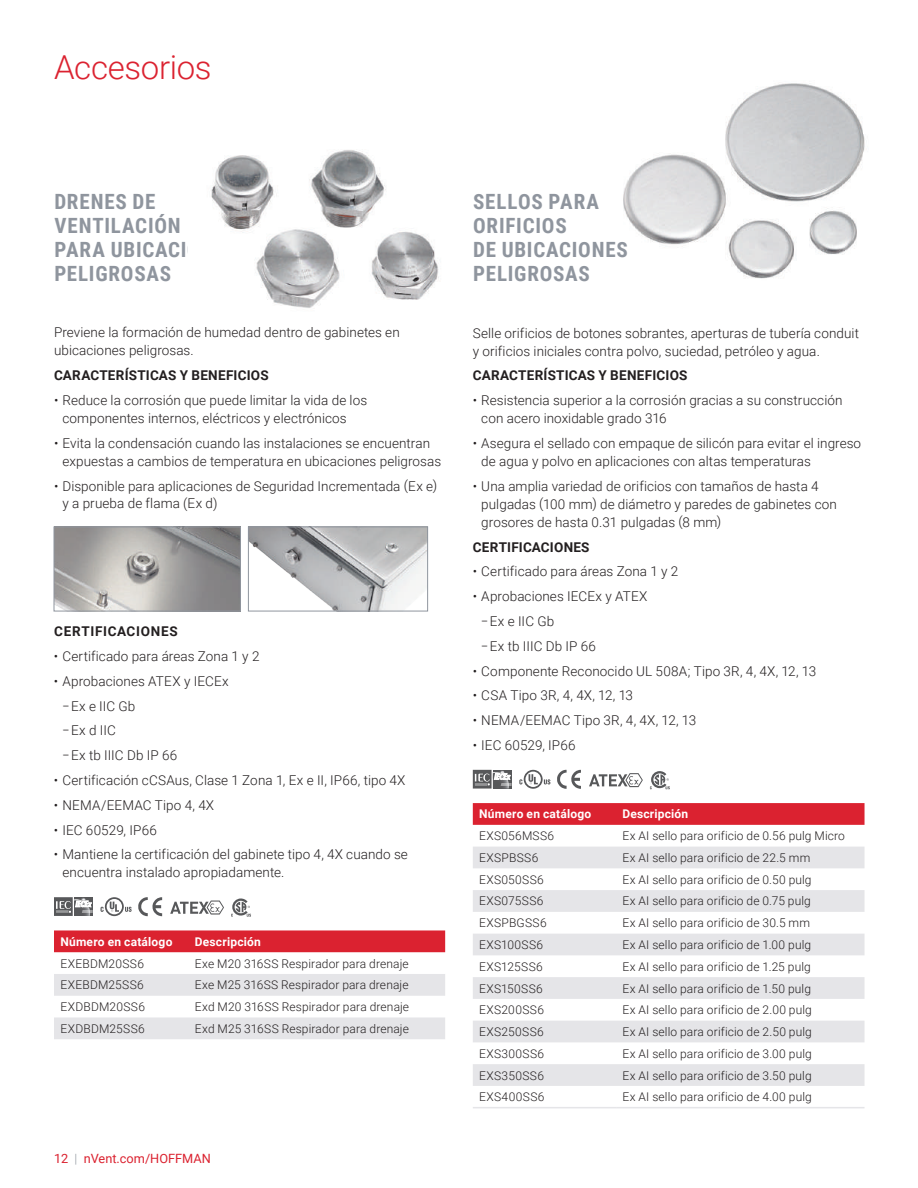
<style>
.page{position:relative;width:918px;height:1188px;background:#fff}
.page>*{position:absolute;margin:0;border:0;box-sizing:border-box;transform-origin:0 0}
.t1{font:300 33px "Roboto";letter-spacing:-.01em;color:#db2230}
.t2{font:700 21px/24px "Roboto Condensed";letter-spacing:.035em;color:#8f959e}
.t3{font:300 13.5px/18px "Roboto";letter-spacing:.005em;color:#231f20}
.t4{font:700 13.5px "Roboto";letter-spacing:.015em;color:#231f20}
.t5{font:700 13.5px "Roboto";letter-spacing:.05em;color:#231f20}
.t6{font:12.75px "Roboto";color:#db2230}
.t7{font:300 12px "Roboto";letter-spacing:.01em;color:#231f20}
.t8{font:300 12px "Roboto";letter-spacing:.03em;color:#231f20}
.t9{font:700 12px "Roboto";letter-spacing:.015em;color:#fff}
.t10{font:300 12px "Roboto";letter-spacing:.035em;color:#231f20}
.s1{font-weight:300;color:#8f959e}
</style>
<div class="page">
<img style="left:623px;top:83px;width:242px;height:196px">
<svg style="left:650px;top:771px;width:20px;height:18px"></svg>
<svg style="left:473px;top:770px;width:39px;height:19px"></svg>
<svg style="left:589px;top:773px;width:54px;height:14px"></svg>
<svg style="left:557px;top:770px;width:24px;height:19px"></svg>
<svg style="left:519px;top:770px;width:31px;height:19px"></svg>
<svg style="left:473px;top:803px;width:392px;height:22px;background:#db2432"></svg>
<svg style="left:473px;top:847px;width:392px;height:239px;fill:#e5e5e8"></svg>
<hr style="left:473px;top:1107px;width:143px;height:1px;background:#e5e5e8">
<hr style="left:616px;top:1107px;width:249px;height:1px;background:#e5e5e8">
<img style="left:250px;top:529px;width:176px;height:80px">
<div style="left:248px;top:527px;width:180px;height:84px;border:1px solid #8f959e"></div>
<img style="left:56px;top:529px;width:183px;height:80px">
<div style="left:54px;top:527px;width:187px;height:84px;border:1px solid #8f959e"></div>
<svg style="left:231px;top:898px;width:20px;height:19px"></svg>
<svg style="left:54px;top:897px;width:39px;height:19px"></svg>
<svg style="left:170px;top:901px;width:54px;height:14px"></svg>
<svg style="left:138px;top:897px;width:24px;height:19px"></svg>
<svg style="left:101px;top:897px;width:31px;height:19px"></svg>
<div style="left:54px;top:930px;width:391px;height:22px;background:#db2230"></div>
<svg style="left:54px;top:974px;width:391px;height:65px"></svg>
<img style="left:211px;top:150px;width:228px;height:158px">
<h1 class="t1" style="left:54px;top:44px;width:159px">Accesorios</h1>
<h2 class="t2" style="left:54px;top:189px;width:184px">DRENES DE<br>VENTILACIÓN<br>PARA UBICACIONES<br>PELIGROSAS</h2>
<p class="t3" style="left:54px;top:323px;width:347px">Previene la formación de humedad dentro de gabinetes en ubicaciones peligrosas.</p>
<p class="t4" style="left:54px;top:366px;width:216px">CARACTERÍSTICAS Y BENEFICIOS</p>
<p class="t3" style="left:63px;top:391px;width:306px;text-indent:-9px">• Reduce la corrosión que puede limitar la vida de los componentes internos, eléctricos y electrónicos</p>
<p class="t3" style="left:63px;top:433px;width:380px;text-indent:-9px">• Evita la condensación cuando las instalaciones se encuentran expuestas a cambios de temperatura en ubicaciones peligrosas</p>
<p class="t3" style="left:63px;top:476px;width:376px;text-indent:-9px">• Disponible para aplicaciones de Seguridad Incrementada (Ex e) y a prueba de flama (Ex d)</p>
<p class="t5" style="left:54px;top:622px;width:125px">CERTIFICACIONES</p>
<p class="t3" style="left:54px;top:647px;width:207px">• Certificado para áreas Zona 1 y 2</p>
<p class="t3" style="left:63px;top:668px;width:168px;line-height:24.8px;text-indent:-9px">• Aprobaciones ATEX y IECEx –Ex e IIC Gb<br>–Ex d IIC<br>–Ex tb IIIC Db IP 66</p>
<p class="t3" style="left:54px;top:771px;width:353px">• Certificación cCSAus, Clase 1 Zona 1, Ex e II, IP66, tipo 4X</p>
<p class="t3" style="left:54px;top:796px;width:162px">• NEMA/EEMAC Tipo 4, 4X</p>
<p class="t3" style="left:54px;top:820px;width:104px">• IEC 60529, IP66</p>
<p class="t3" style="left:63px;top:845px;width:347px;text-indent:-9px">• Mantiene la certificación del gabinete tipo 4, 4X cuando se encuentra instalado apropiadamente.</p>
<p class="t9" style="left:60px;top:933px;width:114px">Número en catálogo</p>
<p class="t9" style="left:195px;top:933px;width:67px">Descripción</p>
<p class="t7" style="left:60px;top:955px;width:85px">EXEBDM20SS6</p>
<p class="t7" style="left:195px;top:955px;width:215px">Exe M20 316SS Respirador para drenaje</p>
<p class="t7" style="left:60px;top:977px;width:85px">EXEBDM25SS6</p>
<p class="t7" style="left:195px;top:977px;width:215px">Exe M25 316SS Respirador para drenaje</p>
<p class="t7" style="left:60px;top:998px;width:86px">EXDBDM20SS6</p>
<p class="t7" style="left:195px;top:998px;width:216px">Exd M20 316SS Respirador para drenaje</p>
<p class="t7" style="left:60px;top:1020px;width:86px">EXDBDM25SS6</p>
<p class="t7" style="left:195px;top:1020px;width:216px">Exd M25 316SS Respirador para drenaje</p>
<p class="t6" style="left:54px;top:1150px;width:158px">12 <span class="s1">|</span> nVent.com/HOFFMAN</p>
<h2 class="t2" style="left:473px;top:189px;width:156px">SELLOS PARA<br>ORIFICIOS<br>DE UBICACIONES<br>PELIGROSAS</h2>
<p class="t3" style="left:473px;top:323px;width:388px">Selle orificios de botones sobrantes, aperturas de tubería conduit y orificios iniciales contra polvo, suciedad, petróleo y agua.</p>
<p class="t4" style="left:473px;top:366px;width:216px">CARACTERÍSTICAS Y BENEFICIOS</p>
<p class="t3" style="left:481px;top:391px;width:363px;text-indent:-9px">• Resistencia superior a la corrosión gracias a su construcción con acero inoxidable grado 316</p>
<p class="t3" style="left:481px;top:434px;width:381px;text-indent:-9px">• Asegura el sellado con empaque de silicón para evitar el ingreso de agua y polvo en aplicaciones con altas temperaturas</p>
<p class="t3" style="left:481px;top:477px;width:357px;text-indent:-9px">• Una amplia variedad de orificios con tamaños de hasta 4 pulgadas (100 mm) de diámetro y paredes de gabinetes con grosores de hasta 0.31 pulgadas (8 mm)</p>
<p class="t4" style="left:473px;top:537px;width:118px">CERTIFICACIONES</p>
<p class="t3" style="left:473px;top:562px;width:207px">• Certificado para áreas Zona 1 y 2</p>
<p class="t3" style="left:481px;top:583px;width:168px;line-height:24.9px;text-indent:-9px">• Aprobaciones IECEx y ATEX –Ex e IIC Gb<br>–Ex tb IIIC Db IP 66</p>
<p class="t3" style="left:473px;top:661px;width:345px">• Componente Reconocido UL 508A; Tipo 3R, 4, 4X, 12, 13</p>
<p class="t3" style="left:473px;top:686px;width:162px">• CSA Tipo 3R, 4, 4X, 12, 13</p>
<p class="t3" style="left:473px;top:711px;width:225px">• NEMA/EEMAC Tipo 3R, 4, 4X, 12, 13</p>
<p class="t3" style="left:473px;top:736px;width:104px">• IEC 60529, IP66</p>
<p class="t9" style="left:479px;top:806px;width:114px">Número en catálogo</p>
<p class="t9" style="left:622px;top:806px;width:67px">Descripción</p>
<p class="t8" style="left:479px;top:828px;width:77px">EXS056MSS6</p>
<p class="t7" style="left:622px;top:828px;width:224px">Ex AI sello para orificio de 0.56 pulg Micro</p>
<p class="t8" style="left:479px;top:849px;width:61px">EXSPBSS6</p>
<p class="t7" style="left:622px;top:849px;width:189px">Ex AI sello para orificio de 22.5 mm</p>
<p class="t8" style="left:479px;top:871px;width:66px">EXS050SS6</p>
<p class="t7" style="left:622px;top:871px;width:191px">Ex AI sello para orificio de 0.50 pulg</p>
<p class="t8" style="left:479px;top:893px;width:66px">EXS075SS6</p>
<p class="t7" style="left:622px;top:893px;width:190px">Ex AI sello para orificio de 0.75 pulg</p>
<p class="t7" style="left:479px;top:915px;width:69px">EXSPBGSS6</p>
<p class="t7" style="left:622px;top:915px;width:189px">Ex AI sello para orificio de 30.5 mm</p>
<p class="t8" style="left:479px;top:936px;width:66px">EXS100SS6</p>
<p class="t7" style="left:622px;top:936px;width:190px">Ex AI sello para orificio de 1.00 pulg</p>
<p class="t7" style="left:479px;top:958px;width:65px">EXS125SS6</p>
<p class="t7" style="left:622px;top:958px;width:190px">Ex AI sello para orificio de 1.25 pulg</p>
<p class="t8" style="left:479px;top:980px;width:65px">EXS150SS6</p>
<p class="t7" style="left:622px;top:980px;width:190px">Ex AI sello para orificio de 1.50 pulg</p>
<p class="t8" style="left:479px;top:1002px;width:66px">EXS200SS6</p>
<p class="t7" style="left:622px;top:1002px;width:191px">Ex AI sello para orificio de 2.00 pulg</p>
<p class="t8" style="left:479px;top:1023px;width:66px">EXS250SS6</p>
<p class="t7" style="left:622px;top:1023px;width:191px">Ex AI sello para orificio de 2.50 pulg</p>
<p class="t8" style="left:479px;top:1045px;width:66px">EXS300SS6</p>
<p class="t7" style="left:622px;top:1045px;width:191px">Ex AI sello para orificio de 3.00 pulg</p>
<p class="t8" style="left:479px;top:1067px;width:66px">EXS350SS6</p>
<p class="t7" style="left:622px;top:1067px;width:191px">Ex AI sello para orificio de 3.50 pulg</p>
<p class="t10" style="left:479px;top:1089px;width:67px">EXS400SS6</p>
<p class="t7" style="left:622px;top:1089px;width:191px">Ex AI sello para orificio de 4.00 pulg</p>
</div>
